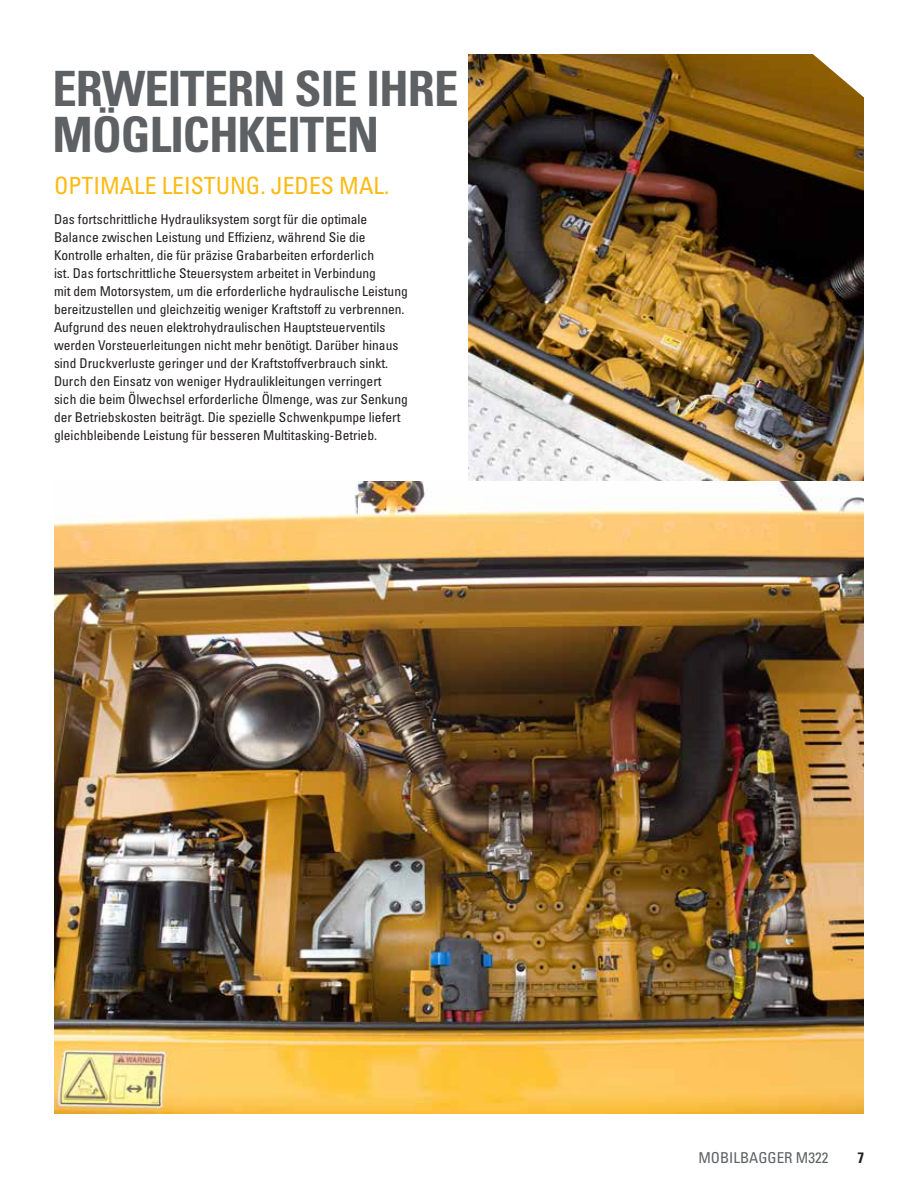
<style>
.page{position:relative;width:918px;height:1188px;background:#fff}
.page>*{position:absolute;margin:0;border:0;box-sizing:border-box;transform-origin:0 0}
.t1{font:48.75px/45.9px "Univers LTCYR 67 Bold Cond";letter-spacing:-.02em;color:#5d6163}
.t2{font:condensed 23.7px "Univers LTCYR 57";color:#fcba13}
.t3{font:condensed 15px "Univers LTCYR 57";color:#5d6163}
.t4{font:15px "Univers LTCYR 67 Bold Cond";color:#231f20}
.t5{font:condensed 13.5px/18px "Univers LTCYR 57";color:#231f20}
</style>
<div class="page">
<img style="left:468px;top:54px;width:396px;height:428px">
<img style="left:54px;top:482px;width:810px;height:631px">
<h1 class="t1" style="left:52px;top:65px;width:407px">ERWEITERN SIE IHRE<br>MÖGLICHKEITEN</h1>
<h2 class="t2" style="left:54px;top:171px;width:337px">OPTIMALE LEISTUNG. JEDES MAL.</h2>
<p class="t5" style="left:54px;top:210px;width:355px">Das fortschrittliche Hydrauliksystem sorgt für die optimale Balance zwischen Leistung und Effizienz, während Sie die Kontrolle erhalten, die für präzise Grabarbeiten erforderlich<br>ist. Das fortschrittliche Steuersystem arbeitet in Verbindung<br>mit dem Motorsystem, um die erforderliche hydraulische Leistung bereitzustellen und gleichzeitig weniger Kraftstoff zu verbrennen.<br>Aufgrund des neuen elektrohydraulischen Hauptsteuerventils werden Vorsteuerleitungen nicht mehr benötigt. Darüber hinaus sind Druckverluste geringer und der Kraftstoffverbrauch sinkt.<br>Durch den Einsatz von weniger Hydraulikleitungen verringert<br>sich die beim Ölwechsel erforderliche Ölmenge, was zur Senkung der Betriebskosten beiträgt. Die spezielle Schwenkpumpe liefert gleichbleibende Leistung für besseren Multitasking-Betrieb.</p>
<p class="t3" style="left:698px;top:1148px;width:131px">MOBILBAGGER M322</p>
<p class="t4" style="left:857px;top:1148px;width:8px">7</p>
</div>
